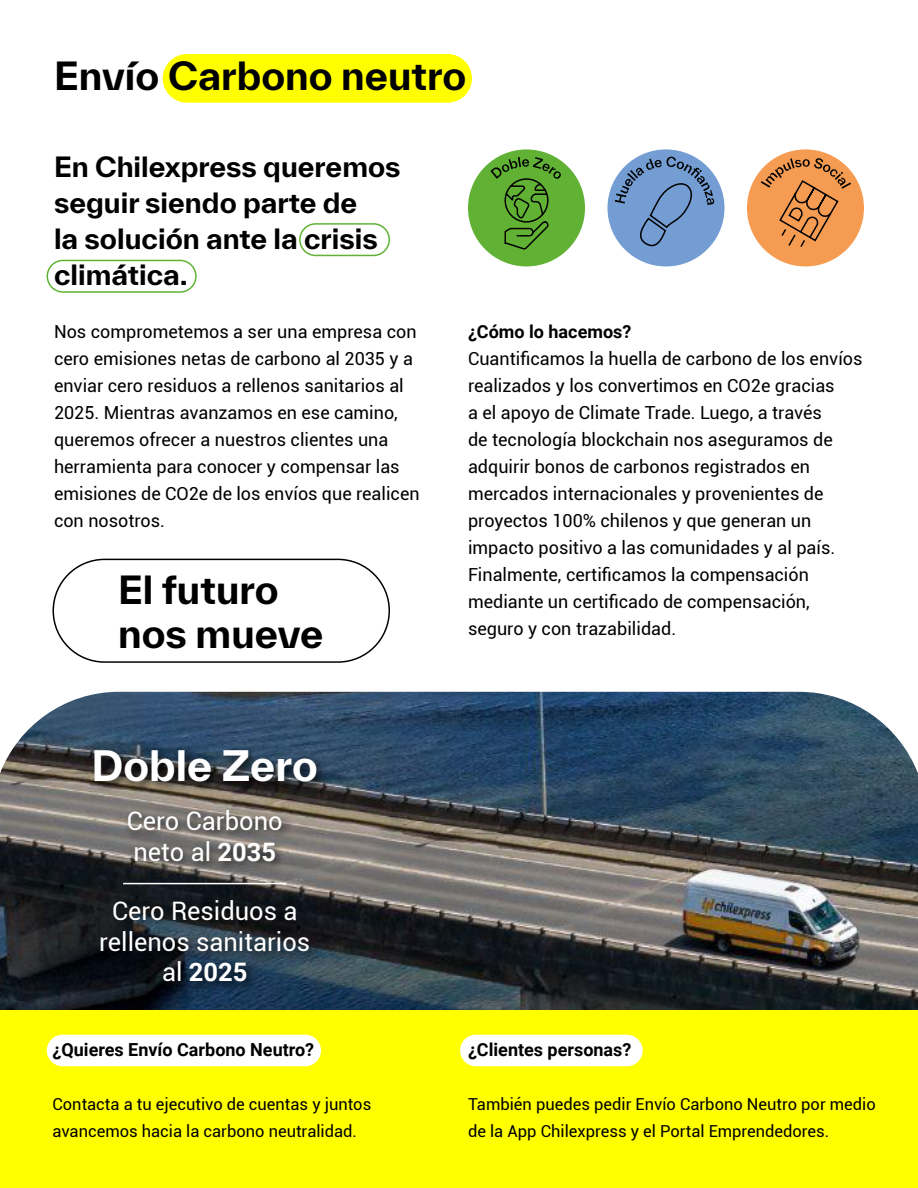
<style>
.page{position:relative;width:918px;height:1188px;background:#fff}
.page>*{position:absolute;margin:0;border:0;box-sizing:border-box;transform-origin:0 0}
.t1{font:700 40.5px "TWK Everett";color:#fff}
.t2{font:700 37.5px/43.5px "TWK Everett";color:#000}
.t3{font:700 27px/36px "TWK Everett";color:#000}
.t4{font:25.5px/30.6px "Roboto";color:#fff}
.t5{font:18px/27px "Roboto";color:#000}
.t6{font:700 18px "Roboto";color:#000}
.t7{font:16.5px/27px "Roboto";color:#000}
.s1{font-weight:700}
</style>
<div class="page">
<div style="left:299px;top:223px;width:91px;height:33px;border:2px solid #61b234;border-radius:16px"></div>
<div style="left:47px;top:260px;width:150px;height:33px;border:2px solid #61b234;border-radius:16px"></div>
<img style="left:0;top:692px;width:918px;height:319px">
<div style="left:468px;top:149px;width:117px;height:117px;background:#61b234;border-radius:50%"></div>
<svg style="left:490px;top:157px;width:71px;height:93px"></svg>
<div style="left:607px;top:149px;width:118px;height:117px;background:#739dd3;border-radius:50%"></div>
<svg style="left:615px;top:156px;width:99px;height:97px"></svg>
<div style="left:747px;top:149px;width:117px;height:117px;background:#f59c52;border-radius:50%"></div>
<svg style="left:761px;top:158px;width:90px;height:91px"></svg>
<div style="left:53px;top:559px;width:337px;height:104px;border:2px solid #000;border-radius:51px"></div>
<div style="left:163px;top:54px;width:309px;height:49px;background:#ff0;border-radius:24px"></div>
<div style="left:123px;top:807px;width:170px;height:65px;background:#000;opacity:.75"></div>
<div style="left:95px;top:897px;width:225px;height:96px;background:#000;opacity:.75"></div>
<div style="left:90px;top:745px;width:237px;height:48px;background:#000;opacity:.75"></div>
<hr style="left:123px;top:883px;width:163px;height:1px;background:#fff">
<div style="left:0;top:1011px;width:918px;height:177px;background:#ff0"></div>
<div style="left:460px;top:1035px;width:183px;height:31px;background:#fff;border-radius:16px"></div>
<div style="left:47px;top:1035px;width:274px;height:31px;background:#fff;border-radius:16px"></div>
<h2 class="t2" style="left:54px;top:54px;width:414px">Envío Carbono neutro</h2>
<h3 class="t3" style="left:54px;top:148px;width:348px">En Chilexpress queremos seguir siendo parte de<br>la solución ante la crisis climática.</h3>
<p class="t5" style="left:54px;top:317px;width:367px">Nos comprometemos a ser una empresa con cero emisiones netas de carbono al 2035 y a enviar cero residuos a rellenos sanitarios al 2025. Mientras avanzamos en ese camino, queremos ofrecer a nuestros clientes una herramienta para conocer y compensar las emisiones de CO2e de los envíos que realicen con nosotros.</p>
<p class="t6" style="left:468px;top:319px;width:165px">¿Cómo lo hacemos?</p>
<p class="t5" style="left:468px;top:344px;width:396px">Cuantificamos la huella de carbono de los envíos realizados y los convertimos en CO2e gracias<br>a el apoyo de Climate Trade. Luego, a través<br>de tecnología blockchain nos aseguramos de adquirir bonos de carbonos registrados en mercados internacionales y provenientes de proyectos 100% chilenos y que generan un impacto positivo a las comunidades y al país.<br>Finalmente, certificamos la compensación mediante un certificado de compensación, seguro y con trazabilidad.</p>
<h2 class="t2" style="left:118px;top:568px;width:207px">El futuro nos mueve</h2>
<h1 class="t1" style="left:92px;top:737px;width:228px">Doble Zero</h1>
<h3 class="t4" style="left:127px;top:805px;width:158px">Cero Carbono neto al <span class="s1">2035</span></h3>
<h3 class="t4" style="left:99px;top:895px;width:212px;text-align:center">Cero Residuos a rellenos sanitarios al <span class="s1">2025</span></h3>
<p class="t6" style="left:52px;top:1037px;width:263px">¿Quieres Envío Carbono Neutro?</p>
<p class="t7" style="left:52px;top:1090px;width:320px">Contacta a tu ejecutivo de cuentas y juntos avancemos hacia la carbono neutralidad.</p>
<p class="t6" style="left:468px;top:1037px;width:165px">¿Clientes personas?</p>
<p class="t7" style="left:468px;top:1090px;width:409px">También puedes pedir Envío Carbono Neutro por medio de la App Chilexpress y el Portal Emprendedores.</p>
</div>
